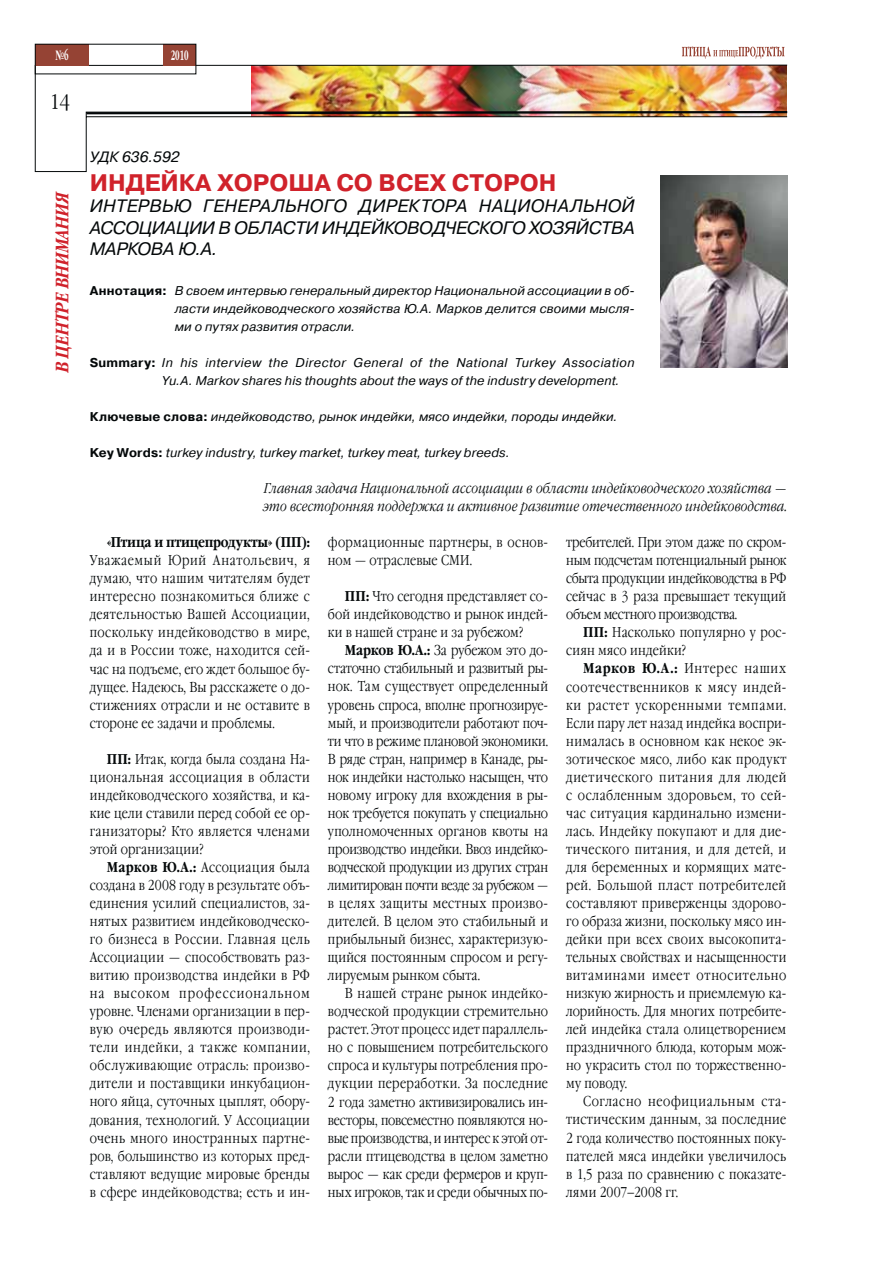
<style>
.page{position:relative;width:893px;height:1263px;background:#fff}
.page>*{position:absolute;margin:0;border:0;box-sizing:border-box;transform-origin:0 0}
.t1{font:700 24px "Pragmatica C";color:#d0222b}
.t2{font:300 21px "Garamond Narrow C";color:#040809}
.t3{font:italic 18px/21.6px "Pragmatica C";letter-spacing:-.02em;color:#040809;text-align:justify}
.t4{font:italic 700 18px "Garamond Narrow C";color:#d0222b}
.t5{font:italic 15px "Pragmatica C";color:#040809}
.t6{font:300 14.25px/18px "Garamond Narrow C";letter-spacing:.015em;color:#040809;text-align:justify}
.t7{font:italic 300 14.25px/18px "Garamond Narrow C";letter-spacing:.015em;color:#040809}
.t8{font:700 14.25px "Garamond Narrow C";letter-spacing:-.01em;color:#040809}
.t9{font:700 13.5px "Garamond Narrow C";color:#fff;scale:.67 1}
.t10{font:italic 12.75px/18px "Pragmatica C";letter-spacing:.01em;color:#040809;text-align:justify}
.s1{font-weight:700;font-style:normal}
.s2{font-weight:700}
</style>
<div class="page">
<svg style="left:682px;top:46px;width:102px;height:13px"></svg>
<img style="left:34px;top:64px;width:753px;height:108px">
<img style="left:84px;top:110px;width:704px;height:5px">
<div style="left:163px;top:44px;width:33px;height:21px;background:#954334"></div>
<div style="left:35px;top:44px;width:54px;height:21px;background:#954334"></div>
<div style="left:35px;top:44px;width:161px;height:30px;border:1px solid #040809"></div>
<img style="left:660px;top:175px;width:127px;height:192px">
<p class="t9" style="left:55px;top:47px;width:21px">№6</p>
<p class="t9" style="left:171px;top:47px;width:28px">2010</p>
<h2 class="t2" style="left:50px;top:94px;width:22px">14</h2>
<p class="t4" style="left:52px;top:372px;width:184px;rotate:-90deg">В ЦЕНТРЕ ВНИМАНИЯ</p>
<p class="t5" style="left:90px;top:151px;width:91px">УДК 636.592</p>
<h1 class="t1" style="left:90px;top:168px;width:468px">ИНДЕЙКА ХОРОША СО ВСЕХ СТОРОН</h1>
<p class="t3" style="left:90px;top:197px;width:546px">ИНТЕРВЬЮ ГЕНЕРАЛЬНОГО ДИРЕКТОРА НАЦИОНАЛЬНОЙ АССОЦИАЦИИ В ОБЛАСТИ ИНДЕЙКОВОДЧЕСКОГО ХОЗЯЙСТВА МАРКОВА Ю.А.</p>
<p class="t10" style="left:175px;top:282px;width:461px;text-indent:-85px"><span class="s1">Аннотация:</span> В своем интервью генеральный директор Национальной ассоциации в об&shy;ласти индейководческого хозяйства Ю.А. Марков делится своими мысля&shy;ми о путях развития отрасли.</p>
<p class="t10" style="left:162px;top:354px;width:474px;text-indent:-72px"><span class="s1">Summary:</span> In his interview the Director General of the National Turkey Association<br>Yu.A. Markov shares his thoughts about the ways of the industry development.</p>
<p class="t10" style="left:90px;top:408px;width:529px"><span class="s1">Ключевые слова:</span> индейководство, рынок индейки, мясо индейки, породы индейки.</p>
<p class="t10" style="left:90px;top:445px;width:421px"><span class="s1">Key Words:</span> turkey industry, turkey market, turkey meat, turkey breeds.</p>
<p class="t7" style="left:263px;top:479px;width:524px">Главная задача Национальной ассоциации в области индейководческого хозяйства — это всесторонняя поддержка и активное развитие отечественного индейководства.</p>
<p class="t8" style="left:107px;top:534px;width:205px">«Птица и птицепродукты» (ПП):</p>
<p class="t6" style="left:90px;top:553px;width:222px">Уважаемый Юрий Анатольевич, я думаю, что нашим читателям будет интересно познакомиться ближе с деятельностью Вашей Ассоциации, поскольку индейководство в мире, да и в России тоже, находится сей&shy;час на подъеме, его ждет большое бу&shy;дущее. Надеюсь, Вы расскажете о до&shy;стижениях отрасли и не оставите в стороне ее задачи и проблемы.</p>
<p class="t6" style="left:90px;top:752px;width:222px;text-indent:17px"><span class="s2">ПП:</span> Итак, когда была создана На&shy;циональная ассоциация в области индейководческого хозяйства, и ка&shy;кие цели ставили перед собой ее ор&shy;ганизаторы? Кто является членами этой организации?</p>
<p class="t6" style="left:90px;top:860px;width:222px;text-indent:17px"><span class="s2">Марков Ю.А.:</span> Ассоциация была создана в 2008 году в результате объ&shy;единения усилий специалистов, за&shy;нятых развитием индейководческо&shy;го бизнеса в России. Главная цель Ассоциации — способствовать раз&shy;витию производства индейки в РФ на высоком профессиональном уровне. Членами организации в пер&shy;вую очередь являются производи&shy;тели индейки, а также компании, обслуживающие отрасль: произво&shy;дители и поставщики инкубацион&shy;ного яйца, суточных цыплят, обору&shy;дования, технологий. У Ассоциации очень много иностранных партне&shy;ров, большинство из которых пред&shy;ставляют ведущие мировые бренды в сфере индейководства; есть и ин-</p>
<p class="t6" style="left:566px;top:535px;width:222px">требителей. При этом даже по скром&shy;ным подсчетам потенциальный рынок сбыта продукции индейководства в РФ сейчас в 3 раза превышает текущий объем местного производства.</p>
<p class="t6" style="left:566px;top:625px;width:222px;text-indent:17px"><span class="s2">ПП:</span> Насколько популярно у рос&shy;сиян мясо индейки?</p>
<p class="t6" style="left:566px;top:661px;width:222px;text-indent:17px"><span class="s2">Марков Ю.А.:</span> Интерес наших соотечественников к мясу индей&shy;ки растет ускоренными темпами.<br>Если пару лет назад индейка воспри&shy;нималась в основном как некое эк&shy;зотическое мясо, либо как продукт диетического питания для людей с ослабленным здоровьем, то сей&shy;час ситуация кардинально измени&shy;лась. Индейку покупают и для дие&shy;тического питания, и для детей, и для беременных и кормящих мате&shy;рей. Большой пласт потребителей составляют приверженцы здорово&shy;го образа жизни, поскольку мясо ин&shy;дейки при всех своих высокопита&shy;тельных свойствах и насыщенности витаминами имеет относительно низкую жирность и приемлемую ка&shy;лорийность. Для многих потребите&shy;лей индейка стала олицетворением праздничного блюда, которым мож&shy;но украсить стол по торжественно&shy;му поводу.</p>
<p class="t6" style="left:566px;top:1094px;width:222px;text-indent:17px">Согласно неофициальным ста&shy;тистическим данным, за последние 2 года количество постоянных поку&shy;пателей мяса индейки увеличилось в 1,5 раза по сравнению с показате&shy;лями 2007–2008 гг.</p>
<p class="t6" style="left:328px;top:535px;width:222px">формационные партнеры, в основ&shy;ном — отраслевые СМИ.</p>
<p class="t6" style="left:328px;top:589px;width:222px;text-indent:17px"><span class="s2">ПП:</span> Что сегодня представляет со&shy;бой индейководство и рынок индей&shy;ки в нашей стране и за рубежом?</p>
<p class="t6" style="left:328px;top:643px;width:222px;text-indent:17px"><span class="s2">Марков Ю.А.:</span> За рубежом это до&shy;статочно стабильный и развитый ры&shy;нок. Там существует определенный уровень спроса, вполне прогнозируе&shy;мый, и производители работают поч&shy;ти что в режиме плановой экономики.<br>В ряде стран, например в Канаде, ры&shy;нок индейки настолько насыщен, что новому игроку для вхождения в ры&shy;нок требуется покупать у специально уполномоченных органов квоты на производство индейки. Ввоз индейко&shy;водческой продукции из других стран лимитирован почти везде за рубежом — в целях защиты местных произво&shy;дителей. В целом это стабильный и прибыльный бизнес, характеризую&shy;щийся постоянным спросом и регу&shy;лируемым рынком сбыта.</p>
<p class="t6" style="left:328px;top:986px;width:222px;text-indent:17px">В нашей стране рынок индейко&shy;водческой продукции стремительно растет. Этот процесс идет параллель&shy;но с повышением потребительского спроса и культуры потребления про&shy;дукции переработки. За последние 2 года заметно активизировались ин&shy;весторы, повсеместно появляются но&shy;вые производства, и интерес к этой от&shy;расли птицеводства в целом заметно вырос — как среди фермеров и круп&shy;ных игроков, так и среди обычных по-</p>
</div>
